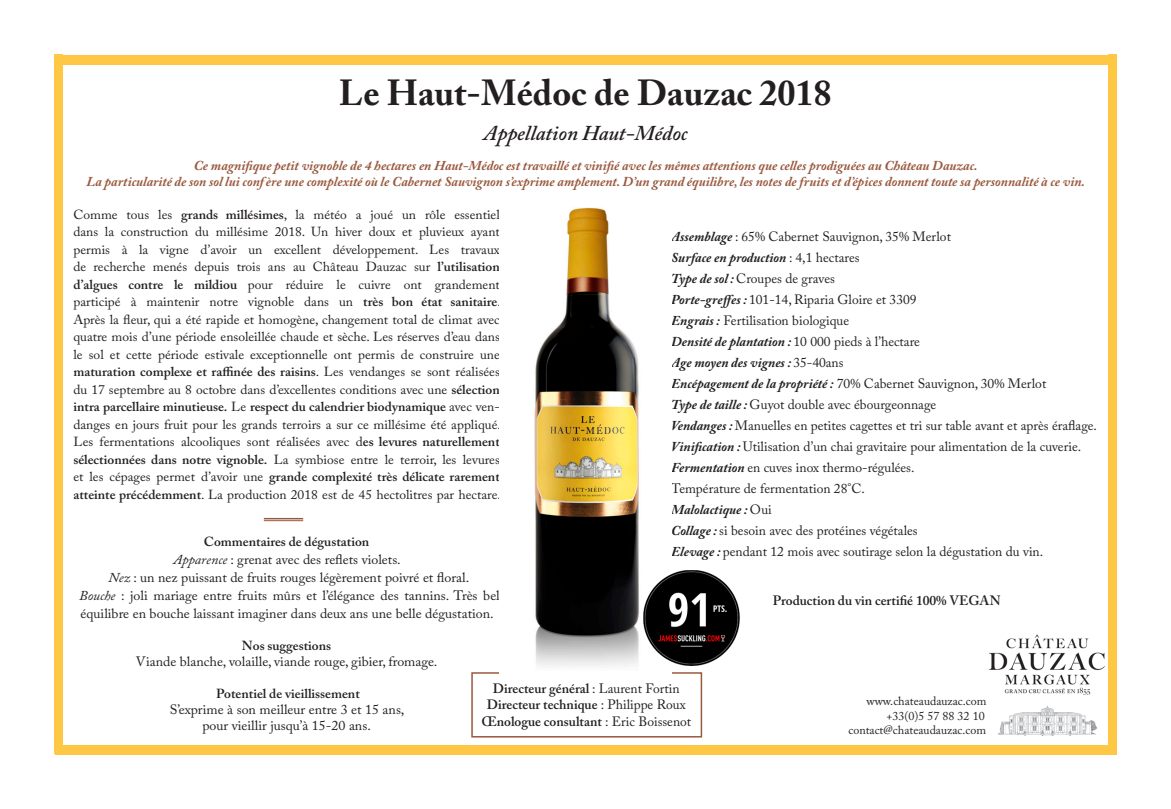
<style>
.page{position:relative;width:1171px;height:809px;background:#fff}
.page>*{position:absolute;margin:0;border:0;box-sizing:border-box;transform-origin:0 0}
.t1{font:700 36px "Adobe Caslon Pro";color:#231f20}
.t2{font:italic 600 21px "Adobe Caslon Pro";color:#231f20}
.t3{font:13.5px/18px "Adobe Caslon Pro";color:#231f20}
.t4{font:italic 700 13.5px "Adobe Caslon Pro";color:#99593e}
.t5{font:600 13.5px "Adobe Caslon Pro";color:#231f20}
.t6{font:italic 700 13.5px "Adobe Caslon Pro";color:#231f20}
.t7{font:13.05px/17.4px "Adobe Caslon Pro";color:#231f20;text-align:justify}
.t8{font:600 13.05px "Adobe Caslon Pro";color:#231f20}
.t9{font:12px "Adobe Caslon Pro";color:#231f20}
.s1{font-weight:600}
.s2{font-style:italic}
.s3{font-weight:700;font-style:italic}
.s4{font-weight:400;font-style:normal}
.s5{font-weight:400}
</style>
<div class="page">
<img style="left:988px;top:634px;width:117px;height:101px">
<div style="left:55px;top:55px;width:1060px;height:9px;background:#fec844"></div>
<div style="left:55px;top:744px;width:1060px;height:10px;background:#fec844"></div>
<div style="left:55px;top:55px;width:8px;height:698px;background:#fec844"></div>
<div style="left:1107px;top:55px;width:8px;height:698px;background:#fec844"></div>
<div style="left:471px;top:671px;width:231px;height:66px;border:2px solid #99593e"></div>
<hr style="left:264px;top:517px;width:39px;height:2px;background:#99593e">
<hr style="left:264px;top:520px;width:39px;height:1px;background:#99593e">
<img style="left:499px;top:207px;width:172px;height:467px">
<img style="left:643px;top:570px;width:96px;height:95px">
<p class="t1" style="left:339px;top:72px;width:494px">Le Haut-Médoc de Dauzac 2018</p>
<p class="t2" style="left:483px;top:120px;width:205px">Appellation Haut-Médoc</p>
<p class="t4" style="left:194px;top:157px;width:785px">Ce magnifique petit vignoble de 4 hectares en Haut-Médoc est travaillé et vinifié avec les mêmes attentions que celles prodiguées au Château Dauzac.</p>
<p class="t4" style="left:86px;top:173px;width:999px">La particularité de son sol lui conf ère une complexité où le Cabernet Sauvignon s’exprime amplement. D’un grand équilibre, les notes de fruits et d’épices donnent toute sa personnalité à ce vin.</p>
<p class="t7" style="left:73px;top:205px;width:429px">Comme tous les <span class="s1">grands millésimes</span>, la météo a joué un rôle essentiel dans la construction du millésime 2018. Un hiver doux et pluvieux ayant permis à la vigne d’avoir un excellent développement. Les travaux de recherche menés depuis trois ans au Château Dauzac sur <span class="s1">l’utilisation d’algues contre le mildiou</span> pour réduire le cuivre ont grandement participé à maintenir notre vignoble dans un <span class="s1">très bon état sanitaire</span>.<br>Après la fleur, qui a été rapide et homogène, changement total de climat avec quatre mois d’une période ensoleillée chaude et sèche. Les réserves d’eau dans le sol et cette période estivale exceptionnelle ont permis de construire une <span class="s1">maturation complexe et raffinée des raisins</span>. Les vendanges se sont réalisées du 17 septembre au 8 octobre dans d’excellentes conditions avec une <span class="s1">sélection intra parcellaire minutieuse.</span> Le <span class="s1">respect du calendrier biodynamique</span> avec ven&shy;danges en jours fruit pour les grands terroirs a sur ce millésime été appliqué.<br>Les fermentations alcooliques sont réalisées avec d<span class="s1">es levures naturellement sélectionnées dans notre vignoble.</span> La symbiose entre le terroir, les levures et les cépages permet d’avoir une <span class="s1">grande complexité très délicate rarement atteinte précédemment</span>. La production 2018 est de 45 hectolitres par hectare.</p>
<p class="t8" style="left:204px;top:534px;width:167px">Commentaires de dégustation</p>
<p class="t3" style="left:173px;top:550px;width:229px"><span class="s2">Apparence</span> : grenat avec des reflets violets.</p>
<p class="t3" style="left:108px;top:568px;width:362px"><span class="s2">Nez</span> : un nez puissant de fruits rouges légèrement poivré et floral.</p>
<p class="t3" style="left:79px;top:586px;width:422px"><span class="s2">Bouche</span> : joli mariage entre fruits mûrs et l’élégance des tannins. Très bel équilibre en bouche laissant imaginer dans deux ans une belle dégustation.</p>
<p class="t8" style="left:242px;top:637px;width:91px">Nos suggestions</p>
<p class="t3" style="left:136px;top:652px;width:303px">Viande blanche, volaille, viande rouge, gibier, fromage.</p>
<p class="t8" style="left:216px;top:685px;width:145px">Potentiel de vieillissement</p>
<p class="t3" style="left:170px;top:699px;width:236px">S’exprime à son meilleur entre 3 et 15 ans,</p>
<p class="t3" style="left:202px;top:716px;width:170px">pour vieillir jusqu’à 15-20 ans.</p>
<p class="t3" style="left:671px;top:227px;width:281px"><span class="s3">Assemblage</span> : 65% Cabernet Sauvignon, 35% Merlot</p>
<p class="t6" style="left:671px;top:249px;width:190px">Surface en production <span class="s4">: 4,1 hectares</span></p>
<p class="t3" style="left:671px;top:269px;width:165px"><span class="s3">Type de sol :</span> Croupes de graves</p>
<p class="t3" style="left:671px;top:290px;width:247px"><span class="s3">Porte-greffes :</span> 101-14, Riparia Gloire et 3309</p>
<p class="t3" style="left:671px;top:311px;width:179px"><span class="s3">Engrais :</span> Fertilisation biologique</p>
<p class="t6" style="left:671px;top:333px;width:250px">Densité de plantation : <span class="s4">10 000 pieds à l’hectare</span></p>
<p class="t6" style="left:671px;top:354px;width:174px">Age moyen des vignes : <span class="s4">35-40ans</span></p>
<p class="t3" style="left:671px;top:374px;width:376px"><span class="s3">Encépagement de la propriété :</span> 70% Cabernet Sauvignon, 30% Merlot</p>
<p class="t3" style="left:671px;top:395px;width:266px"><span class="s3">Type de taille :</span> Guyot double avec ébourgeonnage</p>
<p class="t3" style="left:671px;top:416px;width:427px"><span class="s3">Vendanges :</span> Manuelles en petites cagettes et tri sur table avant et après éraflage.</p>
<p class="t3" style="left:671px;top:437px;width:411px"><span class="s3">Vinification :</span> Utilisation d’un chai gravitaire pour alimentation de la cuverie.</p>
<p class="t3" style="left:671px;top:456px;width:245px;line-height:21px"><span class="s3">Fermentation</span> en cuves inox thermo-régulées.<br>Température de fermentation 28°C.</p>
<p class="t6" style="left:671px;top:501px;width:102px">Malolactique : <span class="s4">Oui</span></p>
<p class="t3" style="left:671px;top:521px;width:248px"><span class="s3">Collage :</span> si besoin avec des protéines végétales</p>
<p class="t3" style="left:671px;top:542px;width:373px"><span class="s3">Elevage :</span> pendant 12 mois avec soutirage selon la dégustation du vin.</p>
<p class="t5" style="left:772px;top:591px;width:229px">Production du vin certifié 100% VEGAN</p>
<p class="t5" style="left:493px;top:680px;width:188px">Directeur général <span class="s5">: Laurent Fortin</span></p>
<p class="t5" style="left:487px;top:696px;width:200px">Directeur technique <span class="s5">: Philippe Roux</span></p>
<p class="t5" style="left:481px;top:712px;width:211px">Œnologue consultant <span class="s5">: Eric Boissenot</span></p>
<p class="t9" style="left:866px;top:693px;width:121px">www.chateaudauzac.com</p>
<p class="t9" style="left:886px;top:708px;width:100px">+33(0)5 57 88 32 10</p>
<p class="t9" style="left:848px;top:722px;width:139px">contact@chateaudauzac.com</p>
</div>
